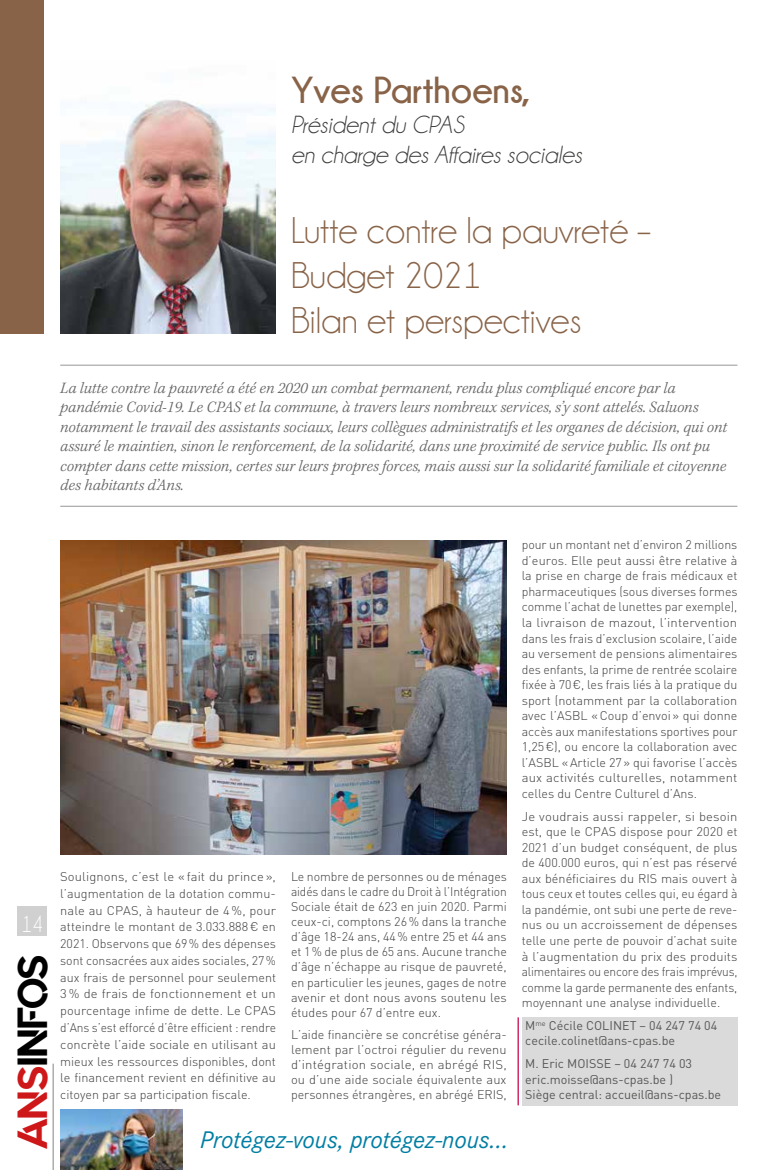
<style>
.page{position:relative;width:780px;height:1170px;background:#fff}
.page>*{position:absolute;margin:0;border:0;box-sizing:border-box;transform-origin:0 0}
.t1{font:41.88px "Quantify";color:#000}
.t2{font:37.5px/45px "Champagne&Limousines";color:#886348}
.t3{font:700 37.5px "Champagne&Limousines";color:#886348}
.t4{font:italic 25px/30px "Champagne&Limousines";color:#3c3c3b}
.t5{font:italic 25px "Corporate S";color:#007ea3}
.t6{font:23.75px "Champagne&Limousines";color:#fff;scale:.95 1}
.t7{font:italic 300 16.25px/19.5px "Kepler Std";color:#646363}
.t8{font:300 12.5px/15.5px "DIN";color:#3c3c3b;text-align:justify}
.t9{font:300 12.5px/15.5px "DIN";color:#3c3c3b;text-align:justify;scale:1.04 1}
.t10{font:12.5px/15.5px "DIN";color:#575756}
.s1{color:#cd1719}
</style>
<div class="page">
<hr style="left:53px;top:1063px;width:1px;height:106px;background:#9d9d9c">
<div style="left:18px;top:905px;width:29px;height:30px;background:#d0d0d0"></div>
<div style="left:0;top:0;width:44px;height:333px;background:#886348"></div>
<img style="left:60px;top:1109px;width:122px;height:60px">
<hr style="left:60px;top:365px;width:677px;height:1px;background:#7c7b7b">
<hr style="left:60px;top:506px;width:677px;height:1px;background:#7c7b7b">
<div style="left:521px;top:1017px;width:216px;height:88px;background:#dadada"></div>
<hr style="left:517px;top:1017px;width:1px;height:88px;background:#c6014a">
<img style="left:60px;top:100px;width:216px;height:233px">
<img style="left:60px;top:540px;width:446px;height:314px">
<h2 class="t3" style="left:291px;top:69px;width:241px">Yves Parthoens,</h2>
<h3 class="t4" style="left:291px;top:110px;width:292px">Président du CPAS<br>en charge des Affaires sociales</h3>
<h2 class="t2" style="left:291px;top:208px;width:361px">Lutte contre la pauvreté –<br>Budget 2021<br>Bilan et perspectives</h2>
<p class="t7" style="left:60px;top:378px;width:668px">La lutte contre la pauvreté a été en 2020 un combat permanent, rendu plus compliqué encore par la pandémie Covid-19. Le CPAS et la commune, à travers leurs nombreux services, s’y sont attelés. Saluons notamment le travail des assistants sociaux, leurs collègues administratifs et les organes de décision, qui ont assuré le maintien, sinon le renforcement, de la solidarité, dans une proximité de service public. Ils ont pu compter dans cette mission, certes sur leurs propres forces, mais aussi sur la solidarité familiale et citoyenne des habitants d’Ans.</p>
<h3 class="t6" style="left:21px;top:911px;width:25px">14</h3>
<h1 class="t1" style="left:9px;top:1149px;width:197px;rotate:-90deg"><span class="s1">ANS</span>INFOS</h1>
<p class="t8" style="left:60px;top:868px;width:217px;line-height:16.8px">Soulignons, c’est le « fait du prince », l’augmentation de la dotation commu&shy;nale au CPAS, à hauteur de 4%, pour atteindre le montant de 3.033.888€ en 2021. Observons que 69% des dépenses sont consacrées aux aides sociales, 27% aux frais de personnel pour seulement 3 % de frais de fonctionnement et un pourcentage infime de dette. Le CPAS d’Ans s’est efforcé d’être efficient : rendre concrète l’aide sociale en utilisant au mieux les ressources disponibles, dont le financement revient en définitive au citoyen par sa participation fiscale.</p>
<p class="t8" style="left:291px;top:868px;width:217px;line-height:15px">Le nombre de personnes ou de ménages aidés dans le cadre du Droit à l’Intégration Sociale était de 623 en juin 2020. Parmi ceux-ci, comptons 26% dans la tranche d’âge 18-24 ans, 44% entre 25 et 44 ans et 1% de plus de 65 ans. Aucune tranche d’âge n’échappe au risque de pauvreté, en particulier les jeunes, gages de notre avenir et dont nous avons soutenu les études pour 67 d’entre eux.</p>
<p class="t8" style="left:291px;top:1026px;width:217px;line-height:15px">L’aide financière se concrétise généra&shy;lement par l’octroi régulier du revenu d’intégration sociale, en abrégé RIS, ou d’une aide sociale équivalente aux personnes étrangères, en abrégé ERIS,</p>
<h3 class="t5" style="left:200px;top:1125px;width:309px">Protégez-vous, protégez-nous...</h3>
<p class="t8" style="left:521px;top:537px;width:217px">pour un montant net d’environ 2 millions d’euros. Elle peut aussi être relative à la prise en charge de frais médicaux et pharmaceutiques (sous diverses formes comme l’achat de lunettes par exemple), la livraison de mazout, l’intervention dans les frais d’exclusion scolaire, l’aide au versement de pensions alimentaires des enfants, la prime de rentrée scolaire fixée à 70€, les frais liés à la pratique du sport (notamment par la collaboration avec l’ASBL «Coup d’envoi» qui donne accès aux manifestations sportives pour 1,25€), ou encore la collaboration avec l’ASBL «Article 27» qui favorise l’accès aux activités culturelles, notamment celles du Centre Culturel d’Ans.</p>
<p class="t9" style="left:521px;top:808px;width:209px">Je voudrais aussi rappeler, si besoin est, que le CPAS dispose pour 2020 et 2021 d’un budget conséquent, de plus de 400.000 euros, qui n’est pas réservé aux bénéficiaires du RIS mais ouvert à tous ceux et toutes celles qui, eu égard à la pandémie, ont subi une perte de reve&shy;nus ou un accroissement de dépenses telle une perte de pouvoir d’achat suite à l’augmentation du prix des produits alimentaires ou encore des frais imprévus, comme la garde permanente des enfants, moyennant une analyse individuelle.</p>
<p class="t10" style="left:525px;top:1017px;width:193px">M<sup>me</sup> Cécile COLINET – 04 247 74 04 cecile.colinet@ans-cpas.be</p>
<p class="t10" style="left:525px;top:1055px;width:197px">M. Eric MOISSE – 04 247 74 03 eric.moisse@ans-cpas.be )<br>Siège central: accueil@ans-cpas.be</p>
</div>
